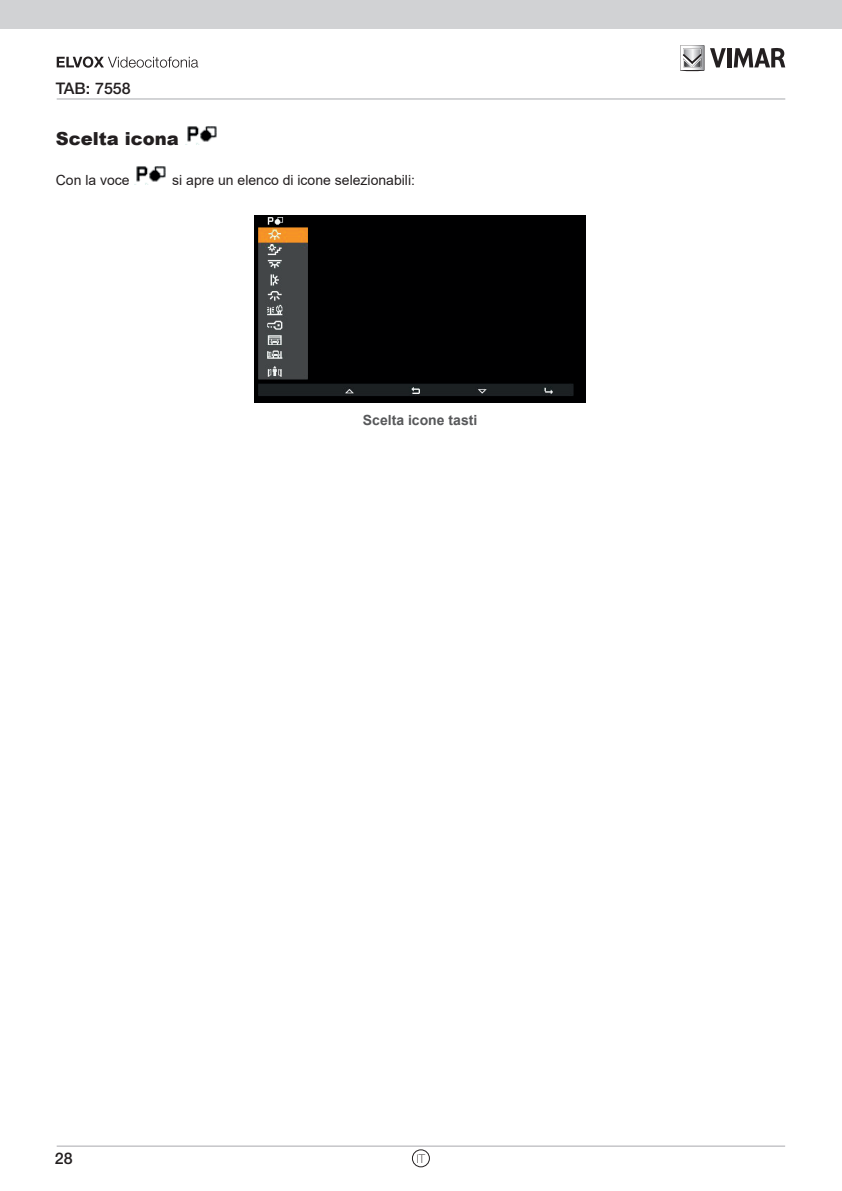
<style>
.page{position:relative;width:842px;height:1191px;background:#fff}
.page>*{position:absolute;margin:0;border:0;box-sizing:border-box;transform-origin:0 0}
.t1{font:900 18px "Arial";color:#231f20}
.t2{font:500 16px "Helvetica Neue LT Std";color:#231f20}
.t3{font:14px "Arial";color:#231f20}
.t4{font:700 14px "Arial";color:#57585a}
.t5{font:100 12px "Helvetica Neue LT Std";color:#231f20}
</style>
<div class="page">
<hr style="left:57px;top:1145px;width:728px;height:1px;background:#a8a9ad">
<div style="left:0;top:0;width:842px;height:28px;background:#d1d2d4"></div>
<svg style="left:680px;top:45px;width:24px;height:27px"></svg>
<svg style="left:710px;top:48px;width:16px;height:19px"></svg>
<hr style="left:727px;top:48px;width:4px;height:19px;background:#231f20">
<svg style="left:734px;top:48px;width:51px;height:19px"></svg>
<hr style="left:57px;top:98px;width:728px;height:1px;background:#a8a9ad">
<svg style="left:57px;top:56px;width:141px;height:12px"></svg>
<div style="left:412px;top:1149px;width:18px;height:18px;border:1px solid #231f20;border-radius:50%"></div>
<img style="left:185px;top:126px;width:32px;height:19px">
<img style="left:136px;top:166px;width:30px;height:18px">
<img style="left:255px;top:215px;width:330px;height:188px">
<p class="t2" style="left:56px;top:79px;width:76px">TAB: 7558</p>
<p class="t1" style="left:56px;top:125px;width:125px">Scelta icona</p>
<p class="t3" style="left:56px;top:170px;width:75px">Con la voce</p>
<p class="t3" style="left:172px;top:170px;width:244px">si apre un elenco di icone selezionabili:</p>
<p class="t2" style="left:55px;top:1148px;width:19px">28</p>
<p class="t4" style="left:363px;top:410px;width:116px">Scelta icone tasti</p>
<p class="t5" style="left:417px;top:1151px;width:10px">IT</p>
</div>
